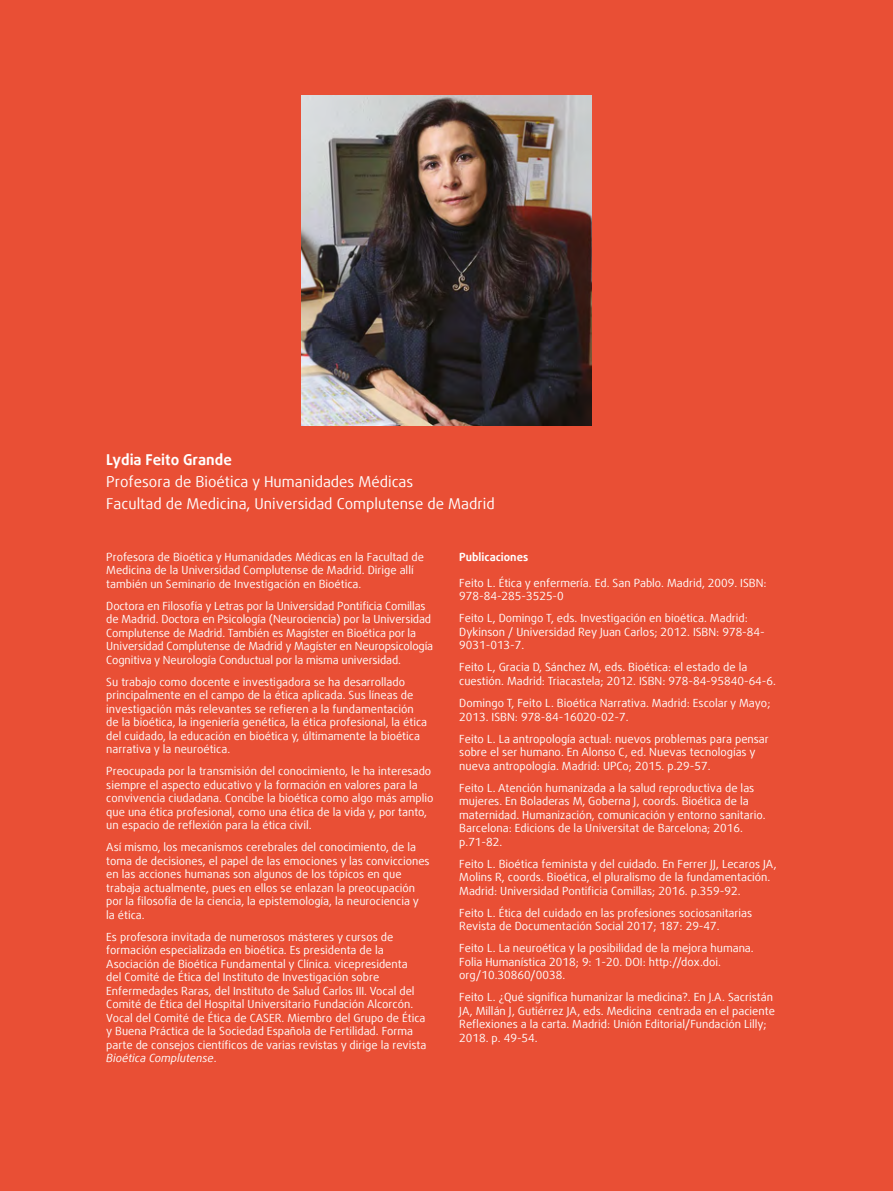
<style>
.page{position:relative;width:893px;height:1191px;background:#e94f35}
.page>*{position:absolute;margin:0;border:0;box-sizing:border-box;transform-origin:0 0}
.t1{font:15px/22.2px "Daxline Mobi Pro";color:#fff}
.t2{font:700 15px "Daxline Mobi Pro";color:#fff}
.t3{font:11.25px/13.5px "Daxline Mobi Pro";color:#fff}
.t4{font:700 11.25px "Daxline Mobi Pro";color:#fff}
.s1{font-style:italic}
</style>
<div class="page">
<img style="left:302px;top:96px;width:289px;height:329px">
<hr style="left:85px;top:85px;width:25px;height:2px;background:#fff">
<hr style="left:85px;top:94px;width:25px;height:2px;background:#fff">
<hr style="left:85px;top:102px;width:25px;height:2px;background:#fff">
<h1 class="t2" style="left:106px;top:449px;width:127px">Lydia Feito Grande</h1>
<h1 class="t1" style="left:106px;top:470px;width:390px">Profesora de Bioética y Humanidades Médicas<br>Facultad de Medicina, Universidad Complutense de Madrid</h1>
<p class="t3" style="left:106px;top:550px;width:319px">Profesora de Bioética y Humanidades Médicas en la Facultad de<br>Medicina de la Universidad Complutense de Madrid. Dirige allí también un Seminario de Investigación en Bioética.</p>
<p class="t3" style="left:106px;top:599px;width:328px">Doctora en Filosofía y Letras por la Universidad Pontificia Comillas de Madrid. Doctora en Psicología (Neurociencia) por la Universidad Complutense de Madrid. También es Magíster en Bioética por la Universidad Complutense de Madrid y Magíster en Neuropsicología Cognitiva y Neurología Conductual por la misma universidad.</p>
<p class="t3" style="left:106px;top:675px;width:322px">Su trabajo como docente e investigadora se ha desarrollado principalmente en el campo de la ética aplicada. Sus líneas de investigación más relevantes se refieren a la fundamentación de la bioética, la ingeniería genética, la ética profesional, la ética del cuidado, la educación en bioética y, últimamente la bioética narrativa y la neuroética.</p>
<p class="t3" style="left:106px;top:764px;width:329px">Preocupada por la transmisión del conocimiento, le ha interesado siempre el aspecto educativo y la formación en valores para la convivencia ciudadana. Concibe la bioética como algo más amplio que una ética profesional, como una ética de la vida y, por tanto, un espacio de reflexión para la ética civil.</p>
<p class="t3" style="left:106px;top:840px;width:325px">Así mismo, los mecanismos cerebrales del conocimiento, de la toma de decisiones, el papel de las emociones y las convicciones en las acciones humanas son algunos de los tópicos en que trabaja actualmente, pues en ellos se enlazan la preocupación por la filosofía de la ciencia, la epistemología, la neurociencia y la ética.</p>
<p class="t3" style="left:106px;top:930px;width:322px">Es profesora invitada de numerosos másteres y cursos de formación especializada en bioética. Es presidenta de la Asociación de Bioética Fundamental y Clínica. vicepresidenta<br>del Comité de Ética del Instituto de Investigación sobre Enfermedades Raras, del Instituto de Salud Carlos III. Vocal del Comité de Ética del Hospital Universitario Fundación Alcorcón.<br>Vocal del Comité de Ética de CASER. Miembro del Grupo de Ética y Buena Práctica de la Sociedad Española de Fertilidad. Forma parte de consejos científicos de varias revistas y dirige la revista <span class="s1">Bioética Complutense</span>.</p>
<p class="t4" style="left:459px;top:549px;width:71px">Publicaciones</p>
<p class="t3" style="left:459px;top:576px;width:309px">Feito L. Ética y enfermería. Ed. San Pablo. Madrid, 2009. ISBN:<br>978-84-285-3525-0</p>
<p class="t3" style="left:459px;top:611px;width:307px">Feito L, Domingo T, eds. Investigación en bioética. Madrid:<br>Dykinson / Universidad Rey Juan Carlos; 2012. ISBN: 978-84-<br>9031-013-7.</p>
<p class="t3" style="left:459px;top:660px;width:318px">Feito L, Gracia D, Sánchez M, eds. Bioética: el estado de la cuestión. Madrid: Triacastela; 2012. ISBN: 978-84-95840-64-6.</p>
<p class="t3" style="left:459px;top:696px;width:313px">Domingo T, Feito L. Bioética Narrativa. Madrid: Escolar y Mayo;<br>2013. ISBN: 978-84-16020-02-7.</p>
<p class="t3" style="left:459px;top:732px;width:311px">Feito L. La antropología actual: nuevos problemas para pensar sobre el ser humano. En Alonso C, ed. Nuevas tecnologías y nueva antropología. Madrid: UPCo; 2015. p.29-57.</p>
<p class="t3" style="left:459px;top:781px;width:308px">Feito L. Atención humanizada a la salud reproductiva de las mujeres. En Boladeras M, Goberna J, coords. Bioética de la maternidad. Humanización, comunicación y entorno sanitario.<br>Barcelona: Edicions de la Universitat de Barcelona; 2016. p.71‑82.</p>
<p class="t3" style="left:459px;top:857px;width:319px">Feito L. Bioética feminista y del cuidado. En Ferrer JJ, Lecaros JA,<br>Molins R, coords. Bioética, el pluralismo de la fundamentación.<br>Madrid: Universidad Pontificia Comillas; 2016. p.359-92.</p>
<p class="t3" style="left:459px;top:906px;width:294px">Feito L. Ética del cuidado en las profesiones sociosanitarias<br>Revista de Documentación Social 2017; 187: 29-47.</p>
<p class="t3" style="left:459px;top:941px;width:296px">Feito L. La neuroética y la posibilidad de la mejora humana.<br>Folia Humanística 2018; 9: 1-20. DOI: http://dox.doi. org/10.30860/0038.</p>
<p class="t3" style="left:459px;top:990px;width:317px">Feito L. ¿Qué significa humanizar la medicina?. En J.A. Sacristán JA, Millán J, Gutiérrez JA, eds. Medicina centrada en el paciente Reflexiones a la carta. Madrid: Unión Editorial/Fundación Lilly; 2018. p. 49-54.</p>
</div>
